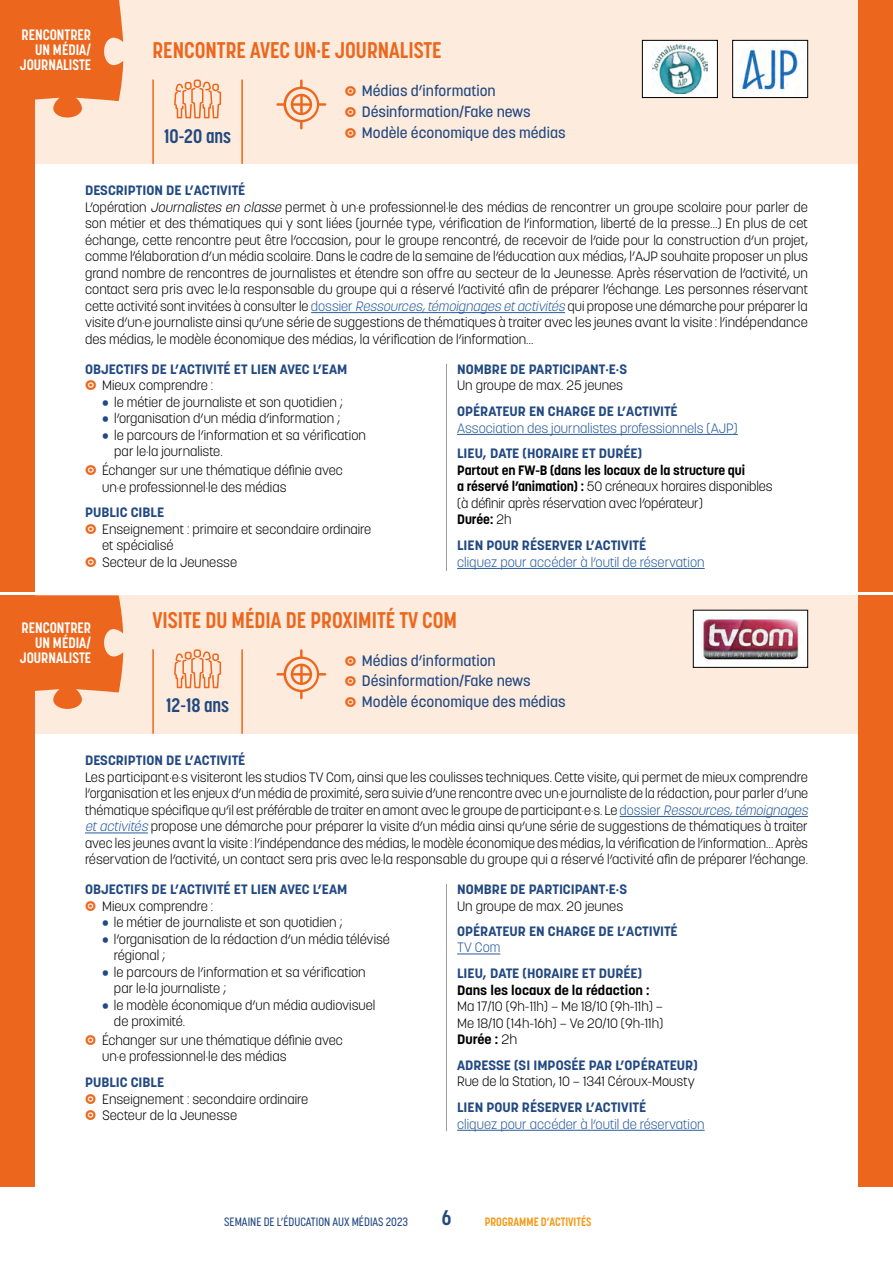
<style>
.page{position:relative;width:893px;height:1263px;background:#fff}
.page>*{position:absolute;margin:0;border:0;box-sizing:border-box;transform-origin:0 0}
.t1{font:700 22.5px "Korolev Condensed";color:#ec671d}
.t2{font:700 21px "Korolev Condensed";color:#224981}
.t3{font:700 19.5px "Korolev Condensed";color:#224981}
.t4{font:500 15px/20.9px "Korolev";color:#224981}
.t5{font:700 15px/15px "Korolev Condensed";color:#fff;text-align:right}
.t6{font:300 13.5px/16.5px "Korolev";color:#000}
.t7{font:700 13.5px/16.5px "Korolev";color:#224981;scale:1.05 1}
.t8{font:300 13.5px "Korolev";color:#275b9b}
.t9{font:700 13.5px "Korolev";color:#000;scale:1.05 1}
.t10{font:500 12px "Korolev Condensed";color:#224981}
.t11{font:700 12px "Korolev Condensed";color:#f59916}
.s1{font-family:"digitalgeometric";font-weight:700;font-size:13.5px;color:#ec671d}
.s2{font-weight:700;color:#224981}
.s3{font-style:italic}
.s4{color:#275b9b}
.s5{font-style:italic;color:#275b9b}
.s6{font-family:"digitalgeometric";color:#ec671d}
.s7{font-weight:300;color:#000}
.s8{color:#224981}
.s9{font-family:"digitalgeometric";font-weight:700;color:#ec671d}
.s10{font-weight:700}
</style>
<div class="page">
<div style="left:0;top:595px;width:893px;height:139px;background:#fdebdd"></div>
<svg style="left:174px;top:649px;width:47px;height:39px"></svg>
<hr style="left:241px;top:649px;width:2px;height:85px;background:#ec671d">
<hr style="left:152px;top:649px;width:2px;height:85px;background:#ec671d">
<svg style="left:276px;top:649px;width:50px;height:50px"></svg>
<div style="left:0;top:595px;width:34px;height:591px;background:#ec671d"></div>
<div style="left:859px;top:595px;width:34px;height:591px;background:#ec671d"></div>
<svg style="left:34px;top:595px;width:89px;height:114px"></svg>
<div style="left:0;top:0;width:893px;height:164px;background:#fdebdd"></div>
<div style="left:0;top:0;width:34px;height:591px;background:#ec671d"></div>
<div style="left:859px;top:0;width:34px;height:591px;background:#ec671d"></div>
<svg style="left:34px;top:0;width:89px;height:118px"></svg>
<svg style="left:276px;top:80px;width:50px;height:49px"></svg>
<svg style="left:174px;top:80px;width:47px;height:38px"></svg>
<hr style="left:241px;top:80px;width:2px;height:84px;background:#ec671d">
<hr style="left:152px;top:80px;width:2px;height:84px;background:#ec671d">
<hr style="left:620px;top:816px;width:188px;height:1px;background:#275b9b">
<hr style="left:85px;top:833px;width:63px;height:1px;background:#275b9b">
<hr style="left:457px;top:954px;width:43px;height:1px;background:#275b9b">
<hr style="left:457px;top:1130px;width:248px;height:1px;background:#275b9b">
<hr style="left:446px;top:884px;width:1px;height:247px;background:#9d9d9c">
<hr style="left:311px;top:312px;width:254px;height:1px;background:#275b9b">
<hr style="left:457px;top:434px;width:281px;height:1px;background:#275b9b">
<hr style="left:457px;top:568px;width:248px;height:1px;background:#275b9b">
<hr style="left:446px;top:364px;width:1px;height:207px;background:#9d9d9c">
<img style="left:734px;top:42px;width:72px;height:54px">
<div style="left:732px;top:40px;width:76px;height:58px;border:1px solid #000"></div>
<div style="left:642px;top:40px;width:75px;height:58px;background:#fff"></div>
<img style="left:652px;top:45px;width:55px;height:48px">
<div style="left:642px;top:40px;width:76px;height:58px;border:1px solid #000"></div>
<img style="left:695px;top:612px;width:111px;height:54px">
<div style="left:693px;top:610px;width:115px;height:58px;border:1px solid #000"></div>
<p class="t5" style="left:20px;top:27px;width:73px">RENCONTRER<br>UN MÉDIA/<br>JOURNALISTE</p>
<h1 class="t1" style="left:152px;top:37px;width:291px">RENCONTRE AVEC UN·E JOURNALISTE</h1>
<p class="t4" style="left:345px;top:80px;width:222px"><span class="s1">O</span> Médias d’information<br><span class="s1">O</span> Désinformation/Fake news<br><span class="s1">O</span> Modèle économique des médias</p>
<h3 class="t3" style="left:164px;top:124px;width:69px">10-20 ans</h3>
<p class="t6" style="left:85px;top:182px;width:724px"><span class="s2">DESCRIPTION DE L’ACTIVITÉ<br></span>L’opération <span class="s3">Journalistes en classe</span> permet à un·e professionnel·le des médias de rencontrer un groupe scolaire pour parler de son métier et des thématiques qui y sont liées (journée type, vérification de l’information, liberté de la presse…) En plus de cet échange, cette rencontre peut être l’occasion, pour le groupe rencontré, de recevoir de l’aide pour la construction d’un projet, comme l’élaboration d’un média scolaire. Dans le cadre de la semaine de l’éducation aux médias, l’AJP souhaite proposer un plus grand nombre de rencontres de journalistes et étendre son offre au secteur de la Jeunesse. Après réservation de l’activité, un contact sera pris avec le·la responsable du groupe qui a réservé l’activité afin de préparer l’échange. Les personnes réservant cette activité sont invitées à consulter le <span class="s4">dossier</span> <span class="s5">Ressources,témoignages etactivités</span> qui propose une démarche pour préparer la visite d’un·e journaliste ainsi qu’une série de suggestions de thématiques à traiter avec les jeunes avant la visite : l’indépendance des médias, le modèle économique des médias, la vérification de l’information…</p>
<p class="t7" style="left:85px;top:361px;width:251px">OBJECTIFS DE L’ACTIVITÉ ET LIEN AVEC L’EAM<br><span class="s6">O</span> <span class="s7">Mieux comprendre :</span></p>
<p class="t6" style="left:102px;top:394px;width:242px"><span class="s8">•</span> le métier de journaliste et son quotidien ;</p>
<p class="t6" style="left:102px;top:410px;width:240px"><span class="s8">•</span> l’organisation d’un média d’information ;</p>
<p class="t6" style="left:114px;top:427px;width:253px;text-indent:-12px"><span class="s8">•</span> le parcours de l’information et sa vérification par le·la journaliste.</p>
<p class="t6" style="left:102px;top:462px;width:242px;text-indent:-17px"><span class="s9">O</span> Échanger sur une thématique définie avec un·e professionnel·le des médias</p>
<p class="t7" style="left:85px;top:504px;width:77px">PUBLIC CIBLE</p>
<p class="t6" style="left:85px;top:521px;width:288px"><span class="s9">O</span> Enseignement : primaire et secondaire ordinaire</p>
<p class="t6" style="left:102px;top:537px;width:73px">et spécialisé</p>
<p class="t6" style="left:85px;top:554px;width:154px"><span class="s9">O</span> Secteur de la Jeunesse</p>
<p class="t7" style="left:457px;top:361px;width:163px">NOMBRE DE PARTICIPANT·E·S</p>
<p class="t6" style="left:457px;top:377px;width:167px">Un groupe de max. 25 jeunes</p>
<p class="t7" style="left:457px;top:403px;width:212px">OPÉRATEUR EN CHARGE DE L’ACTIVITÉ</p>
<p class="t8" style="left:457px;top:419px;width:282px">Association des journalistes professionnels (AJP)</p>
<p class="t7" style="left:457px;top:445px;width:178px">LIEU, DATE (HORAIRE ET DURÉE)</p>
<p class="t6" style="left:457px;top:462px;width:317px"><span class="s10">Partout en FW-B (dans les locaux de la structure qui<br>a réservé l’animation) :</span> 50 créneaux horaires disponibles (à définir après réservation avec l’opérateur)<br><span class="s10">Durée:</span> 2h</p>
<p class="t7" style="left:457px;top:537px;width:182px">LIEN POUR RÉSERVER L’ACTIVITÉ</p>
<p class="t8" style="left:457px;top:553px;width:249px">cliquez pour accéder à l’outil de réservation</p>
<p class="t5" style="left:20px;top:620px;width:73px">RENCONTRER<br>UN MÉDIA/<br>JOURNALISTE</p>
<h1 class="t1" style="left:152px;top:607px;width:306px">VISITE DU MÉDIA DE PROXIMITÉ TV COM</h1>
<p class="t4" style="left:345px;top:650px;width:222px"><span class="s1">O</span> Médias d’information<br><span class="s1">O</span> Désinformation/Fake news<br><span class="s1">O</span> Modèle économique des médias</p>
<h3 class="t3" style="left:166px;top:694px;width:65px">12-18 ans</h3>
<p class="t7" style="left:85px;top:752px;width:154px">DESCRIPTION DE L’ACTIVITÉ</p>
<p class="t6" style="left:85px;top:769px;width:727px">Les participant·e·s visiteront les studios TV Com, ainsi que les coulisses techniques. Cette visite, qui permet de mieux comprendre l’organisation et les enjeux d’un média de proximité, sera suivie d’une rencontre avec un·e journaliste de la rédaction, pour parler d’une thématique spécifique qu’il est préférable de traiter en amont avec le groupe de participant·e·s. Le <span class="s4">dossier</span> <span class="s5">Ressources,témoignages etactivités</span> propose une démarche pour préparer la visite d’un média ainsi qu’une série de suggestions de thématiques à traiter avec les jeunes avant la visite : l’indépendance des médias, le modèle économique des médias, la vérification de l’information… Après réservation de l’activité, un contact sera pris avec le·la responsable du groupe qui a réservé l’activité afin de préparer l’échange.</p>
<p class="t7" style="left:85px;top:881px;width:251px">OBJECTIFS DE L’ACTIVITÉ ET LIEN AVEC L’EAM<br><span class="s6">O</span> <span class="s7">Mieux comprendre :</span></p>
<p class="t6" style="left:102px;top:914px;width:242px"><span class="s8">•</span> le métier de journaliste et son quotidien ;</p>
<p class="t6" style="left:114px;top:931px;width:278px;text-indent:-12px"><span class="s8">•</span> l’organisation de la rédaction d’un média télévisé régional ;</p>
<p class="t6" style="left:114px;top:964px;width:253px;text-indent:-12px"><span class="s8">•</span> le parcours de l’information et sa vérification par le·la journaliste ;</p>
<p class="t6" style="left:114px;top:997px;width:263px;text-indent:-12px"><span class="s8">•</span> le modèle économique d’un média audiovisuel de proximité.</p>
<p class="t6" style="left:102px;top:1032px;width:242px;text-indent:-17px"><span class="s9">O</span> Échanger sur une thématique définie avec un·e professionnel·le des médias</p>
<p class="t6" style="left:85px;top:1074px;width:225px"><span class="s2">PUBLIC CIBLE<br></span><span class="s9">O</span> Enseignement : secondaire ordinaire<br><span class="s9">O</span> Secteur de la Jeunesse</p>
<p class="t7" style="left:457px;top:881px;width:163px">NOMBRE DE PARTICIPANT·E·S</p>
<p class="t6" style="left:457px;top:898px;width:168px">Un groupe de max. 20 jeunes</p>
<p class="t7" style="left:457px;top:923px;width:212px">OPÉRATEUR EN CHARGE DE L’ACTIVITÉ</p>
<p class="t8" style="left:457px;top:939px;width:45px">TV Com</p>
<p class="t7" style="left:457px;top:965px;width:178px">LIEU, DATE (HORAIRE ET DURÉE)</p>
<p class="t9" style="left:457px;top:981px;width:185px">Dans les locaux de la rédaction :</p>
<p class="t6" style="left:457px;top:998px;width:208px;text-align:justify">Ma 17/10 (9h-11h) – Me 18/10 (9h-11h) – Me 18/10 (14h-16h) – Ve 20/10 (9h-11h)<br><span class="s10">Durée :</span> 2h</p>
<p class="t7" style="left:457px;top:1057px;width:231px">ADRESSE (SI IMPOSÉE PAR L’OPÉRATEUR)</p>
<p class="t6" style="left:457px;top:1073px;width:239px">Rue de la Station, 10 – 1341 Céroux-Mousty</p>
<p class="t7" style="left:457px;top:1099px;width:182px">LIEN POUR RÉSERVER L’ACTIVITÉ</p>
<p class="t8" style="left:457px;top:1115px;width:249px">cliquez pour accéder à l’outil de réservation</p>
<p class="t10" style="left:224px;top:1214px;width:185px">SEMAINE DE L’ÉDUCATION AUX MÉDIAS 2023</p>
<h2 class="t2" style="left:442px;top:1205px;width:11px">6</h2>
<p class="t11" style="left:485px;top:1215px;width:108px">PROGRAMME D’ACTIVITÉS</p>
</div>
